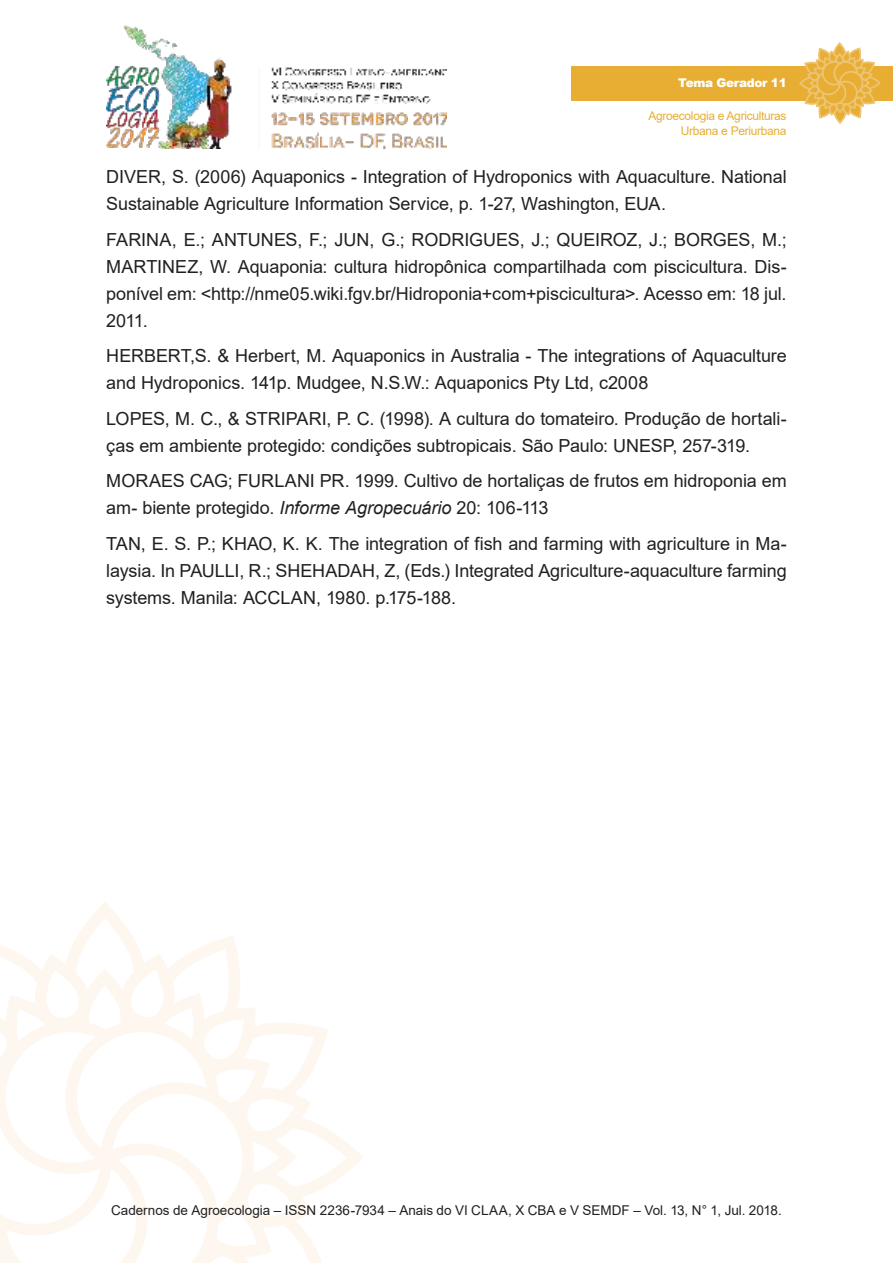
<style>
.page{position:relative;width:893px;height:1263px;background:#fff}
.page>*{position:absolute;margin:0;border:0;box-sizing:border-box;transform-origin:0 0}
.t1{font:18px/27px "Arial";letter-spacing:-.005em;color:#221f1f}
.t2{font:13.5px "Arial";color:#221f1f}
.t3{font:12px/14.4px "Arial";letter-spacing:-.025em;color:#e7ae33;text-align:right}
.t4{font:900 12px "Arial";letter-spacing:-.025em;color:#fff}
.s1{font-style:italic}
</style>
<div class="page">
<img style="left:106px;top:25px;width:340px;height:124px">
<svg style="left:0;top:910px;width:363px;height:353px"></svg>
<div style="left:571px;top:66px;width:322px;height:34px;background:#e7ae33"></div>
<svg style="left:798px;top:43px;width:83px;height:81px"></svg>
<p class="t4" style="left:678px;top:76px;width:110px">Tema Gerador 11</p>
<p class="t3" style="left:648px;top:110px;width:140px">Agroecologia e Agriculturas<br>Urbana e Periurbana</p>
<p class="t1" style="left:106px;top:165px;width:682px">DIVER, S. (2006) Aquaponics - Integration of Hydroponics with Aquaculture. National<br>Sustainable Agriculture Information Service, p. 1-27, Washington, EUA.</p>
<p class="t1" style="left:106px;top:228px;width:682px;text-align:justify">FARINA, E.; ANTUNES, F.; JUN, G.; RODRIGUES, J.; QUEIROZ, J.; BORGES, M.; MARTINEZ, W. Aquaponia: cultura hidropônica compartilhada com piscicultura. Dis&shy;ponível em: &lt;http://nme05.wiki.fgv.br/Hidroponia+com+piscicultura&gt;. Acesso em: 18 jul.<br>2011.</p>
<p class="t1" style="left:106px;top:344px;width:682px">HERBERT,S. &amp; Herbert, M. Aquaponics in Australia - The integrations of Aquaculture and Hydroponics. 141p. Mudgee, N.S.W.: Aquaponics Pty Ltd, c2008</p>
<p class="t1" style="left:106px;top:407px;width:682px">LOPES, M. C., &amp; STRIPARI, P. C. (1998). A cultura do tomateiro. Produção de hortali&shy;ças em ambiente protegido: condições subtropicais. São Paulo: UNESP, 257-319.</p>
<p class="t1" style="left:106px;top:469px;width:682px">MORAES CAG; FURLANI PR. 1999. Cultivo de hortaliças de frutos em hidroponia em am- biente protegido. <span class="s1">Informe Agropecuário</span> 20: 106-113</p>
<p class="t1" style="left:106px;top:532px;width:682px;text-align:justify">TAN, E. S. P.; KHAO, K. K. The integration of fish and farming with agriculture in Ma&shy;laysia. In PAULLI, R.; SHEHADAH, Z, (Eds.) Integrated Agriculture-aquaculture farming systems. Manila: ACCLAN, 1980. p.175-188.</p>
<p class="t2" style="left:111px;top:1205px;width:672px">Cadernos de Agroecologia – ISSN 2236-7934 – Anais do VI CLAA, X CBA e V SEMDF – Vol. 13, N° 1, Jul. 2018.</p>
</div>
